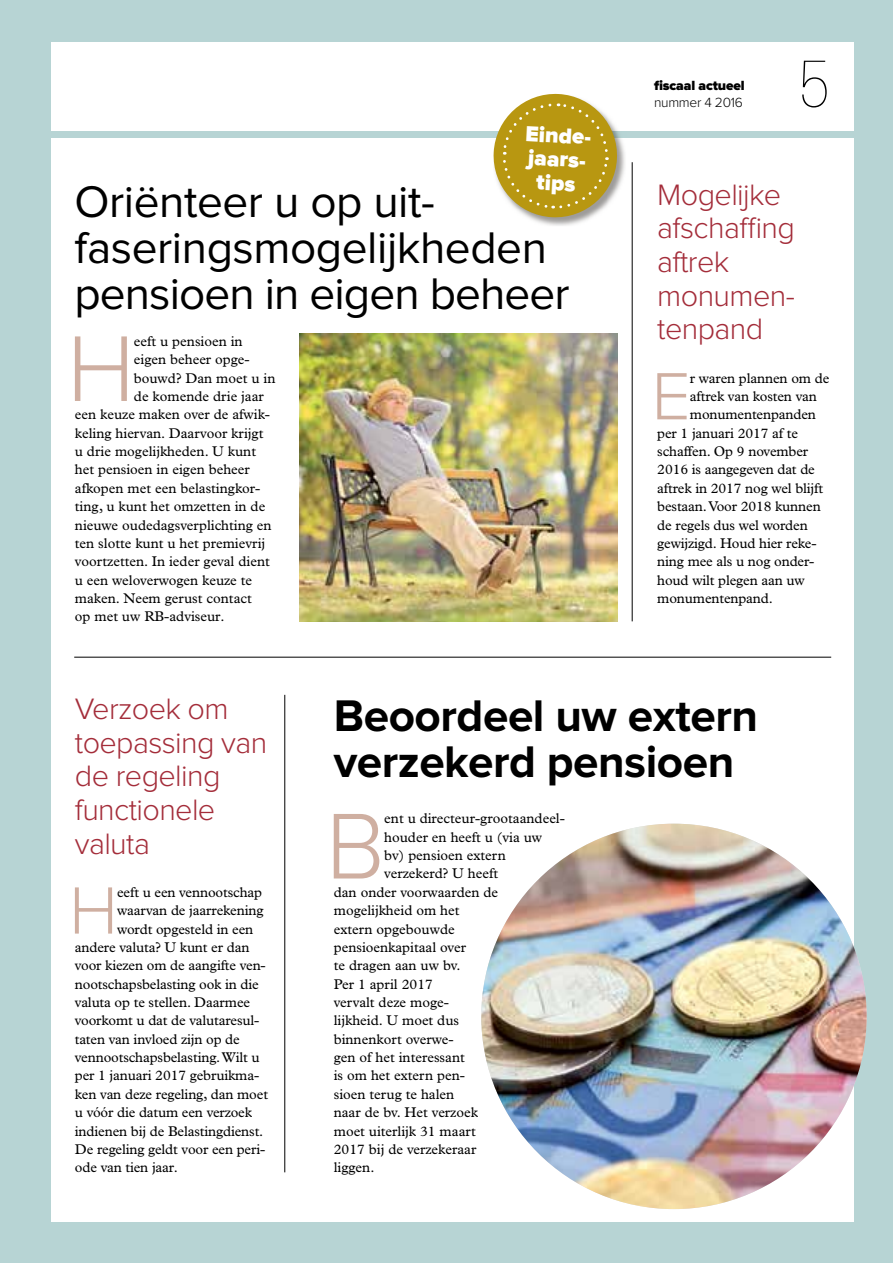
<style>
.page{position:relative;width:893px;height:1263px;background:#b7d4d4}
.page>*{position:absolute;margin:0;border:0;box-sizing:border-box;transform-origin:0 0}
.t1{font:300 96.75px "Proxima Nova";color:#cfafa1}
.t2{font:300 69.15px "Proxima Nova";color:#cfafa1}
.t3{font:100 64.2px "Glypha LT Std";color:#000}
.t4{font:45.9px/45.9px "Proxima Nova";letter-spacing:-.01em;color:#000}
.t5{font:700 45.9px/45.9px "Proxima Nova";letter-spacing:-.01em;color:#000}
.t6{font:300 30.6px/33.6px "Proxima Nova";letter-spacing:-.02em;color:#a42d3a}
.t7{font:900 22.5px/23.9px "Proxima Nova";color:#fff;text-align:center}
.t8{font:14.1px "Plantin Std";color:#000}
.t9{font:900 13.8px "Proxima Nova";letter-spacing:-.01em;color:#000}
.t10{font:300 13.8px "Proxima Nova";letter-spacing:-.02em;color:#000}
</style>
<div class="page">
<div style="left:51px;top:42px;width:803px;height:1179px;background:#fff"></div>
<div style="left:0;top:131px;width:893px;height:6px;background:#b7d4d4"></div>
<hr style="left:74px;top:657px;width:757px;height:1px;background:#000">
<hr style="left:632px;top:162px;width:1px;height:459px;background:#000">
<hr style="left:285px;top:695px;width:1px;height:477px;background:#000">
<img style="left:299px;top:333px;width:318px;height:288px">
<img style="left:481px;top:824px;width:386px;height:385px;border-radius:193px">
<img style="left:531px;top:137px;width:95px;height:89px">
<svg style="left:492px;top:93px;width:127px;height:126px"></svg>
<h3 class="t7" style="left:526px;top:122px;width:72px;rotate:3deg">Einde&shy;jaars&shy;tips</h3>
<h3 class="t4" style="left:75px;top:181px;width:496px">Oriënteer u op uit&shy;faseringsmogelijkheden pensioen in eigen beheer</h3>
<h1 class="t1" style="left:67px;top:324px;width:70px">H</h1>
<p class="t8" style="left:134px;top:333px;width:110px">eeft u pensioen in</p>
<p class="t8" style="left:134px;top:351px;width:117px">eigen beheer opge-</p>
<p class="t8" style="left:134px;top:370px;width:143px">bouwd? Dan moet u in</p>
<p class="t8" style="left:134px;top:388px;width:131px">de komende drie jaar</p>
<p class="t8" style="left:75px;top:406px;width:197px">een keuze maken over de afwik-</p>
<p class="t8" style="left:75px;top:425px;width:190px">keling hiervan. Daarvoor krijgt</p>
<p class="t8" style="left:75px;top:443px;width:183px">u drie mogelijkheden. U kunt</p>
<p class="t8" style="left:75px;top:462px;width:176px">het pensioen in eigen beheer</p>
<p class="t8" style="left:75px;top:480px;width:187px">afkopen met een belastingkor-</p>
<p class="t8" style="left:75px;top:498px;width:192px">ting, u kunt het omzetten in de</p>
<p class="t8" style="left:75px;top:517px;width:198px">nieuwe oudedagsverplichting en</p>
<p class="t8" style="left:75px;top:535px;width:192px">ten slotte kunt u het premievrij</p>
<p class="t8" style="left:75px;top:553px;width:196px">voortzetten. In ieder geval dient</p>
<p class="t8" style="left:75px;top:572px;width:179px">u een weloverwogen keuze te</p>
<p class="t8" style="left:75px;top:590px;width:178px">maken. Neem gerust contact</p>
<p class="t8" style="left:75px;top:608px;width:151px">op met uw RB-adviseur.</p>
<p class="t9" style="left:654px;top:79px;width:92px">fiscaal actueel</p>
<p class="t10" style="left:654px;top:96px;width:90px">nummer 4 2016</p>
<h3 class="t3" style="left:798px;top:47px;width:34px">5</h3>
<h3 class="t6" style="left:657px;top:179px;width:139px">Mogelijke afschaffing aftrek monumen&shy;tenpand</h3>
<h2 class="t2" style="left:652px;top:365px;width:41px">E</h2>
<p class="t8" style="left:690px;top:370px;width:141px">r waren plannen om de</p>
<p class="t8" style="left:690px;top:388px;width:128px">aftrek van kosten van</p>
<p class="t8" style="left:690px;top:406px;width:128px">monumentenpanden</p>
<p class="t8" style="left:657px;top:425px;width:142px">per 1 januari 2017 af te</p>
<p class="t8" style="left:657px;top:443px;width:152px">schaffen. Op 9 november</p>
<p class="t8" style="left:657px;top:462px;width:159px">2016 is aangegeven dat de</p>
<p class="t8" style="left:657px;top:480px;width:167px">aftrek in 2017 nog wel blijft</p>
<p class="t8" style="left:657px;top:498px;width:165px">bestaan. Voor 2018 kunnen</p>
<p class="t8" style="left:657px;top:517px;width:152px">de regels dus wel worden</p>
<p class="t8" style="left:657px;top:535px;width:161px">gewijzigd. Houd hier reke-</p>
<p class="t8" style="left:657px;top:553px;width:159px">ning mee als u nog onder-</p>
<p class="t8" style="left:657px;top:572px;width:149px">houd wilt plegen aan uw</p>
<p class="t8" style="left:657px;top:590px;width:117px">monumentenpand.</p>
<h3 class="t6" style="left:75px;top:693px;width:194px">Verzoek om toepassing van de regeling functio nele valuta</h3>
<h2 class="t2" style="left:69px;top:879px;width:50px">H</h2>
<p class="t8" style="left:117px;top:884px;width:146px">eeft u een vennootschap</p>
<p class="t8" style="left:117px;top:902px;width:148px">waarvan de jaarrekening</p>
<p class="t8" style="left:117px;top:921px;width:138px">wordt opgesteld in een</p>
<p class="t8" style="left:75px;top:939px;width:176px">andere valuta? U kunt er dan</p>
<p class="t8" style="left:75px;top:957px;width:192px">voor kiezen om de aangifte ven-</p>
<p class="t8" style="left:75px;top:976px;width:186px">nootschapsbelasting ook in die</p>
<p class="t8" style="left:75px;top:994px;width:177px">valuta op te stellen. Daarmee</p>
<p class="t8" style="left:75px;top:1012px;width:186px">voorkomt u dat de valutaresul-</p>
<p class="t8" style="left:75px;top:1031px;width:166px">taten van invloed zijn op de</p>
<p class="t8" style="left:75px;top:1049px;width:186px">vennootschapsbelasting. Wilt u</p>
<p class="t8" style="left:75px;top:1068px;width:186px">per 1 januari 2017 gebruikma-</p>
<p class="t8" style="left:75px;top:1086px;width:195px">ken van deze regeling, dan moet</p>
<p class="t8" style="left:75px;top:1104px;width:179px">u vóór die datum een verzoek</p>
<p class="t8" style="left:75px;top:1123px;width:190px">indienen bij de Belastingdienst.</p>
<p class="t8" style="left:75px;top:1141px;width:192px">De regeling geldt voor een peri-</p>
<p class="t8" style="left:75px;top:1159px;width:104px">ode van tien jaar.</p>
<h3 class="t5" style="left:334px;top:695px;width:426px">Beoordeel uw extern verzekerd pensioen</h3>
<h1 class="t1" style="left:326px;top:802px;width:61px">B</h1>
<p class="t8" style="left:384px;top:810px;width:182px">ent u directeur-grootaandeel-</p>
<p class="t8" style="left:384px;top:829px;width:159px">houder en heeft u (via uw</p>
<p class="t8" style="left:384px;top:847px;width:123px">bv) pensioen extern</p>
<p class="t8" style="left:384px;top:866px;width:115px">verzekerd? U heeft</p>
<p class="t8" style="left:334px;top:884px;width:166px">dan onder voorwaarden de</p>
<p class="t8" style="left:334px;top:902px;width:127px">mogelijkheid om het</p>
<p class="t8" style="left:334px;top:921px;width:122px">extern opgebouwde</p>
<p class="t8" style="left:334px;top:939px;width:134px">pensioenkapitaal over</p>
<p class="t8" style="left:334px;top:957px;width:128px">te dragen aan uw bv.</p>
<p class="t8" style="left:334px;top:976px;width:101px">Per 1 april 2017</p>
<p class="t8" style="left:334px;top:994px;width:117px">vervalt deze moge-</p>
<p class="t8" style="left:334px;top:1012px;width:127px">lijkheid. U moet dus</p>
<p class="t8" style="left:334px;top:1031px;width:121px">binnenkort overwe-</p>
<p class="t8" style="left:334px;top:1049px;width:133px">gen of het interessant</p>
<p class="t8" style="left:334px;top:1068px;width:133px">is om het extern pen-</p>
<p class="t8" style="left:334px;top:1086px;width:122px">sioen terug te halen</p>
<p class="t8" style="left:334px;top:1104px;width:146px">naar de bv. Het verzoek</p>
<p class="t8" style="left:334px;top:1123px;width:144px">moet uiterlijk 31 maart</p>
<p class="t8" style="left:334px;top:1141px;width:144px">2017 bij de verzekeraar</p>
<p class="t8" style="left:334px;top:1159px;width:42px">liggen.</p>
</div>
